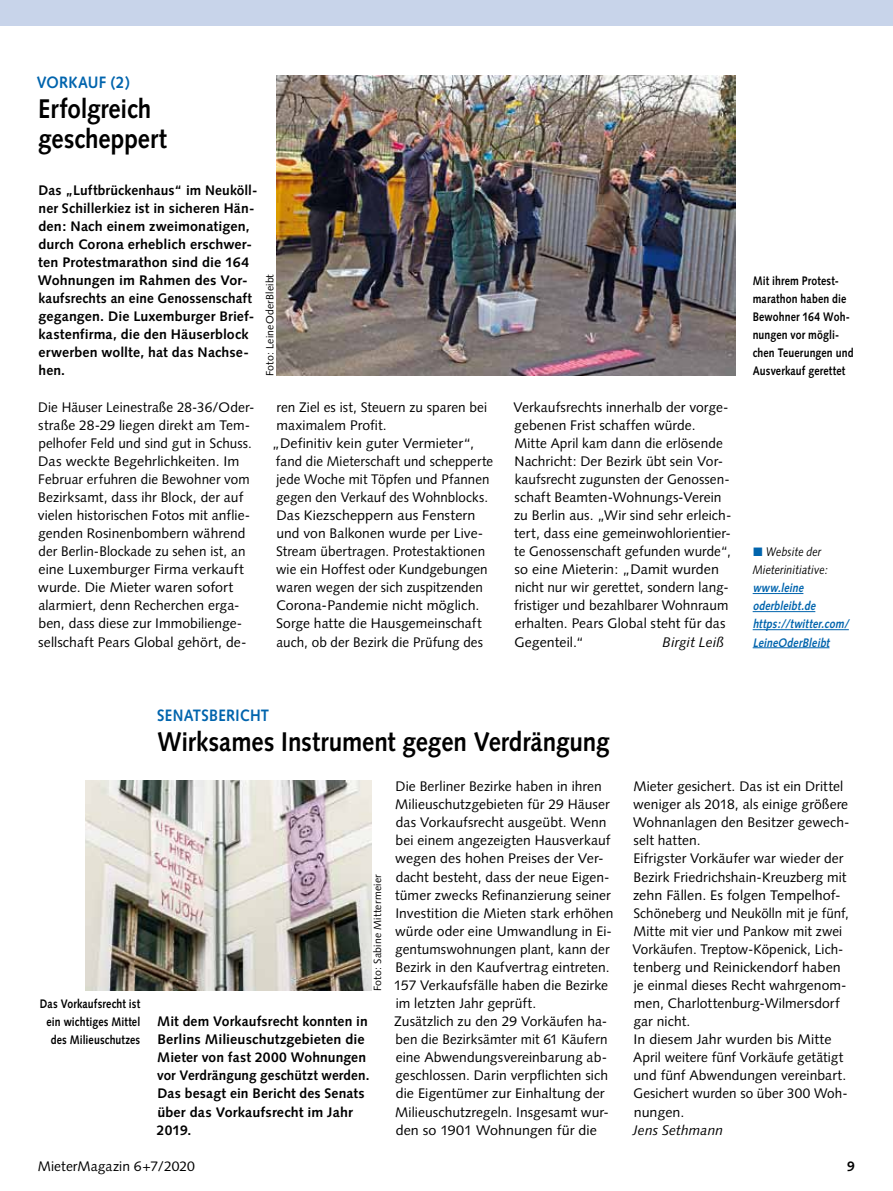
<style>
.page{position:relative;width:893px;height:1191px;background:#fff}
.page>*{position:absolute;margin:0;border:0;box-sizing:border-box;transform-origin:0 0}
.t1{font:700 27px/29.7px "Syntax";letter-spacing:-.005em;color:#000;scale:.9 1}
.t2{font:700 16.5px "Syntax";letter-spacing:.015em;color:#0064ad;scale:.9 1}
.t3{font:13.8px/18px "Syntax";letter-spacing:.005em;color:#000}
.t4{font:700 13.8px/18px "Syntax";letter-spacing:.005em;color:#000}
.t5{font:13.8px "Syntax";letter-spacing:.005em;color:#000;scale:.96 1}
.t6{font:italic 13.8px "Syntax";letter-spacing:.005em;color:#000}
.t7{font:700 12.3px/18px "Syntax";letter-spacing:.01em;color:#000;text-align:right;scale:.85 1}
.t8{font:italic 700 12.3px/18px "Syntax";color:#0064ad;scale:.85 1}
.t9{font:italic 12.3px/18px "Syntax";letter-spacing:.01em;color:#000;scale:.85 1}
.t10{font:10.5px "Syntax";letter-spacing:.02em;color:#000}
.s1{font-family:"European Pi Three";font-style:normal;color:#0064ad}
</style>
<div class="page">
<div style="left:0;top:0;width:893px;height:26px;background:#c8d4ea"></div>
<img style="left:276px;top:75px;width:460px;height:300px">
<img style="left:85px;top:780px;width:286px;height:210px">
<hr style="left:753px;top:593px;width:50px;height:1px;background:#0064ad">
<hr style="left:753px;top:611px;width:62px;height:1px;background:#0064ad">
<hr style="left:753px;top:629px;width:96px;height:1px;background:#0064ad">
<hr style="left:753px;top:647px;width:76px;height:1px;background:#0064ad">
<p class="t2" style="left:37px;top:73px;width:105px">Vorkauf (2)</p>
<h1 class="t1" style="left:38px;top:94px;width:145px">Erfolgreich gescheppert</h1>
<p class="t4" style="left:38px;top:181px;width:221px">Das „Luftbrückenhaus“ im Neuköll&shy;ner Schillerkiez ist in sicheren Hän&shy;den: Nach einem zweimonatigen, durch Corona erheblich erschwer&shy;ten Protestmarathon sind die 164<br>Wohnungen im rahmen des Vor&shy;kaufsrechts an eine Genossenschaft gegangen. Die Luxemburger Brief&shy;kastenfirma, die den Häuserblock erwerben wollte, hat das Nachse&shy;hen.</p>
<p class="t3" style="left:38px;top:398px;width:218px">Die Häuser Leinestraße 28-36/Oder&shy;straße 28-29 liegen direkt am Tem&shy;pelhofer Feld und sind gut in Schuss.<br>Das weckte Begehrlichkeiten. Im Februar erfuhren die Bewohner vom Bezirksamt, dass ihr Block, der auf vielen historischen Fotos mit anflie&shy;genden Rosinenbombern während der Berlin-Blockade zu sehen ist, an eine Luxemburger Firma verkauft wurde. Die Mieter waren so fort alarmiert, denn Recherchen erga&shy;ben, dass diese zur Immobilien ge - sellschaft Pears Global gehört, de-</p>
<p class="t3" style="left:277px;top:398px;width:212px">ren Ziel es ist, Steuern zu sparen bei</p>
<p class="t10" style="left:264px;top:376px;width:104px;rotate:-90deg">Foto: LeineOderBleibt</p>
<p class="t3" style="left:277px;top:416px;width:112px">maximalem Profit.</p>
<p class="t3" style="left:272px;top:434px;width:203px">„Definitiv kein guter Vermieter“,</p>
<p class="t5" style="left:276px;top:453px;width:228px">fand die Mieterschaft und schepperte</p>
<p class="t5" style="left:277px;top:471px;width:223px">jede Woche mit Töpfen und Pfannen</p>
<p class="t5" style="left:276px;top:489px;width:222px">gegen den Verkauf des Wohnblocks.</p>
<p class="t3" style="left:276px;top:506px;width:201px">Das Kiezscheppern aus Fenstern</p>
<p class="t3" style="left:276px;top:524px;width:208px">und von Balkonen wurde per Live-</p>
<p class="t3" style="left:276px;top:542px;width:210px">Stream übertragen. Protestaktionen</p>
<p class="t3" style="left:276px;top:560px;width:213px">wie ein Hoffest oder Kundgebungen</p>
<p class="t3" style="left:276px;top:578px;width:209px">waren wegen der sich zuspitzenden</p>
<p class="t3" style="left:276px;top:596px;width:205px">Corona-Pandemie nicht möglich.</p>
<p class="t3" style="left:276px;top:615px;width:207px">Sorge hatte die Hausgemeinschaft</p>
<p class="t3" style="left:276px;top:633px;width:208px">auch, ob der Bezirk die Prüfung des</p>
<p class="t3" style="left:513px;top:398px;width:219px">Verkaufsrechts innerhalb der vorge&shy;gebenen Frist schaffen würde.<br>Mitte April kam dann die erlösende Nachricht: Der Bezirk übt sein Vor&shy;kaufsrecht zugunsten der Genossen&shy;schaft Beamten-Wohnungs-Verein zu Berlin aus. „Wir sind sehr erleich&shy;tert, dass eine gemeinwohlorientier&shy;te Genossenschaft gefunden wurde“, so eine Mieterin: „Damit wurden nicht nur wir gerettet, sondern lang&shy;fristiger und bezahlbarer Wohnraum erhalten. Pears Global steht für das Gegenteil.“</p>
<p class="t6" style="left:662px;top:633px;width:63px">Birgit Leiß</p>
<p class="t7" style="left:753px;top:272px;width:120px;text-align:left">Mit ihrem Protest&shy;marathon haben die<br>Bewohner 164 Woh&shy;nungen vor mögli&shy;chen teuerungen und ausverkauf gerettet</p>
<p class="t9" style="left:753px;top:543px;width:90px"><span class="s1">L</span> Website der<br>Mieterinitiative:</p>
<p class="t8" style="left:753px;top:579px;width:118px">www.leine oderbleibt.de https://twitter.com/<br>LeineoderBleibt</p>
<p class="t2" style="left:157px;top:705px;width:126px">SENatSBEriCHt</p>
<h1 class="t1" style="left:157px;top:726px;width:504px">Wirksames instrument gegen Verdrängung</h1>
<p class="t7" style="left:40px;top:995px;width:120px">Das Vorkaufsrecht ist ein wichtiges Mittel des Milieuschutzes</p>
<p class="t10" style="left:371px;top:991px;width:118px;rotate:-90deg">Foto: Sabine Mittermeier</p>
<p class="t4" style="left:157px;top:1012px;width:214px">Mit dem Vorkaufsrecht konnten in<br>Berlins Milieuschutzgebieten die<br>Mieter von fast 2000 Wohnungen vor Verdrängung geschützt werden.<br>Das besagt ein Bericht des Senats über das Vorkaufsrecht im Jahr<br>2019.</p>
<p class="t3" style="left:394px;top:777px;width:221px">Die Berliner Bezirke haben in ihren Milieuschutzgebieten für 29 Häuser das Vorkaufsrecht ausgeübt. Wenn bei einem angezeigten Hausverkauf wegen des hohen Preises der Ver&shy;dacht besteht, dass der neue Eigen&shy;tümer zwecks Refinanzierung seiner Inves tition die Mieten stark erhöhen wür de oder eine Umwandlung in Ei&shy;gentumswohnungen plant, kann der Bezirk in den Kaufvertrag eintreten.<br>157 Verkaufsfälle haben die Bezirke im letzten Jahr geprüft.<br>Zusätzlich zu den 29 Vorkäufen ha&shy;ben die Bezirksämter mit 61 Käufern eine Abwendungsvereinbarung ab&shy;geschlossen. Darin verpflichten sich die Eigentümer zur Einhaltung der Milieuschutzregeln. Insgesamt wur&shy;den so 1901 Wohnungen für die</p>
<p class="t3" style="left:632px;top:777px;width:219px">Mieter gesichert. Das ist ein Drittel weniger als 2018, als einige größere<br>Wohnanlagen den Besitzer gewech&shy;selt hatten.<br>Eifrigster Vorkäufer war wieder der<br>Bezirk Friedrichshain-Kreuzberg mit zehn Fällen. Es folgen Tempelhof-<br>Schöneberg und Neukölln mit je fünf,<br>Mitte mit vier und Pankow mit zwei<br>Vorkäufen. Treptow-Köpenick, Lich&shy;tenberg und Reinickendorf haben je einmal dieses Recht wahrgenom&shy;men, Charlottenburg-Wilmersdorf gar nicht.<br>In diesem Jahr wurden bis Mitte<br>April weitere fünf Vorkäufe getätigt und fünf Abwendungen vereinbart.<br>Gesichert wurden so über 300 Woh&shy;nungen.</p>
<p class="t6" style="left:633px;top:1121px;width:92px">Jens Sethmann</p>
<p class="t3" style="left:38px;top:1157px;width:159px">MieterMagazin 6+7/2020</p>
<p class="t4" style="left:847px;top:1157px;width:9px">9</p>
</div>
